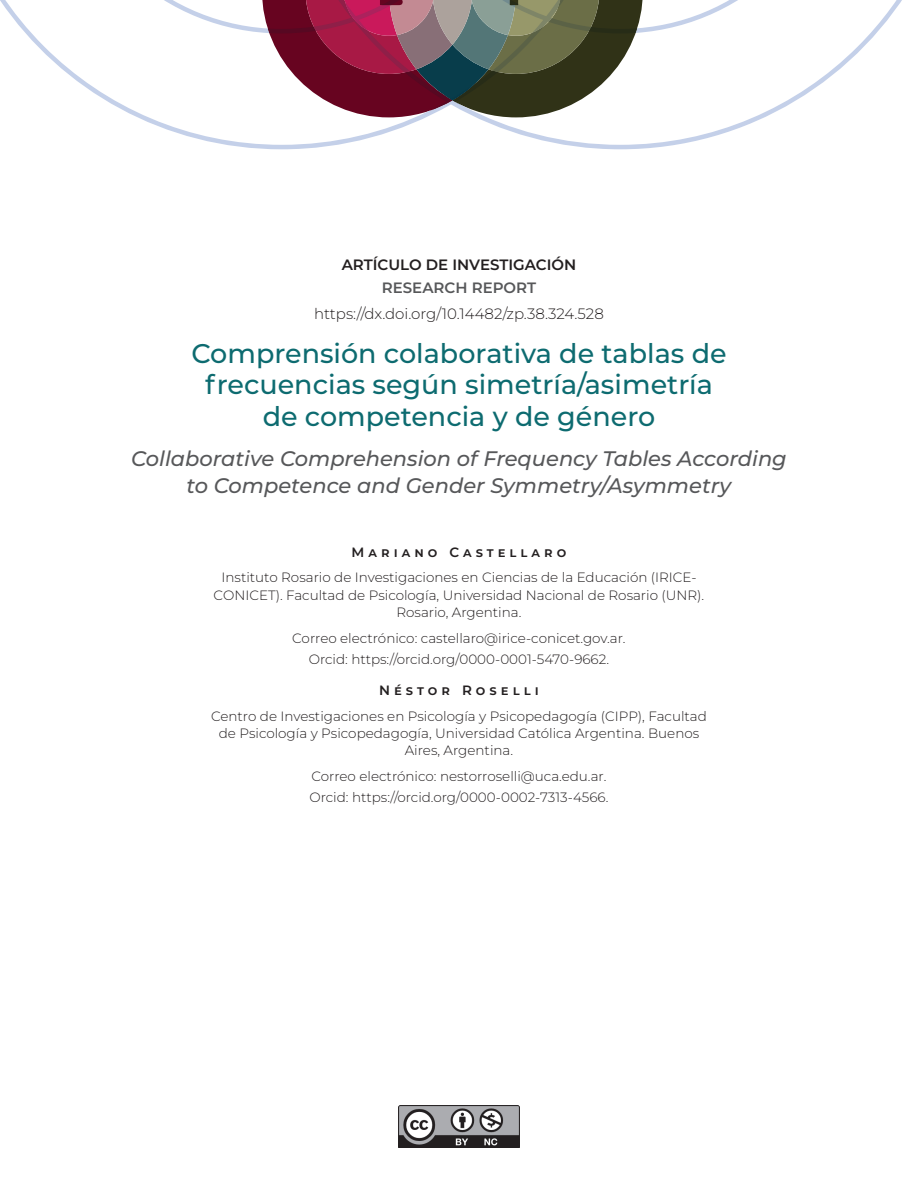
<style>
.page{position:relative;width:918px;height:1188px;background:#fff}
.page>*{position:absolute;margin:0;border:0;box-sizing:border-box;transform-origin:0 0}
.Título_de_art{font:500 27px/31.5px "Montserrat";color:#0d6b70;text-align:center}
.Título_Inglés{font:italic 500 21px/27px "Montserrat";color:#57585a;text-align:center}
.doi{font:300 15px "Montserrat";color:#231f20}
.Tipo_de_art{font:600 15px "Montserrat";color:#231f20}
.Tipo_de_art-2{font:600 15px "Montserrat";color:#57585a}
.Datos_autor{font:300 13.5px/17.2px "Montserrat";color:#231f20;text-align:center}
.Autor{font:600 13.5px "Montserrat";letter-spacing:.3em;color:#231f20}
</style>
<div class="page">
<svg style="left:0;top:0;width:902px;height:149px"></svg>
<svg style="left:262px;top:0;width:381px;height:117px"></svg>
<img style="left:398px;top:1105px;width:122px;height:43px">
<p class="Tipo_de_art" style="left:342px;top:254px;width:236px">ARTÍCULO DE INVESTIGACIÓN</p>
<p class="Tipo_de_art-2" style="left:382px;top:278px;width:156px">RESEARCH REPORT</p>
<p class="doi" style="left:314px;top:303px;width:291px">https://dx.doi.org/10.14482/zp.38.324.528</p>
<p class="Título_de_art" style="left:191px;top:336px;width:537px">Comprensión colaborativa de tablas de frecuencias según simetría/asimetría de competencia y de género</p>
<p class="Título_Inglés" style="left:131px;top:444px;width:657px">Collaborative Comprehension of Frequency Tables According to Competence and Gender Symmetry/Asymmetry</p>
<p class="Autor" style="left:352px;top:543px;width:216px">Mariano Castellaro</p>
<p class="Datos_autor" style="left:214px;top:569px;width:492px">Instituto Rosario de Investigaciones en Ciencias de la Educación (IRICE-<br>CONICET). Facultad de Psicología, Universidad Nacional de Rosario (UNR).<br>Rosario, Argentina.</p>
<p class="Datos_autor" style="left:292px;top:629px;width:335px">Correo electrónico: castellaro@irice-conicet.gov.ar.</p>
<p class="Datos_autor" style="left:309px;top:650px;width:302px">Orcid: https://orcid.org/0000-0001-5470-9662.</p>
<p class="Autor" style="left:379px;top:681px;width:161px">Néstor Roselli</p>
<p class="Datos_autor" style="left:211px;top:707px;width:497px">Centro de Investigaciones en Psicología y Psicopedagogía (CIPP), Facultad de Psicología y Psicopedagogía, Universidad Católica Argentina. Buenos<br>Aires, Argentina.</p>
<p class="Datos_autor" style="left:311px;top:767px;width:297px">Correo electrónico: nestorroselli@uca.edu.ar.</p>
<p class="Datos_autor" style="left:310px;top:789px;width:300px">Orcid: https://orcid.org/0000-0002-7313-4566.</p>
</div>
